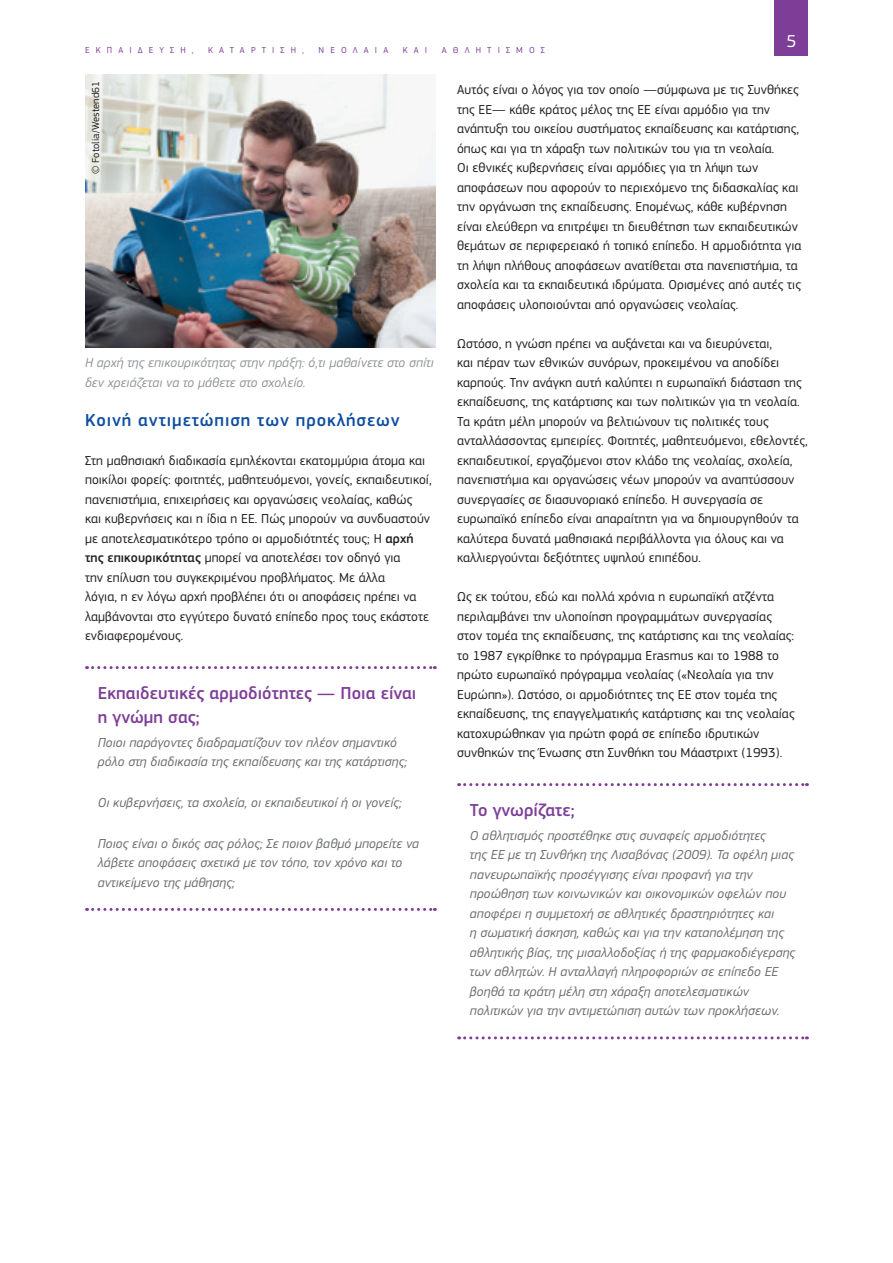
<style>
.page{position:relative;width:893px;height:1263px;background:#fff}
.page>*{position:absolute;margin:0;border:0;box-sizing:border-box;transform-origin:0 0}
.Box_Title{font:500 18px/24px "EC Square Sans Pro";letter-spacing:.005em;color:#7e3e98}
.Heading03{font:500 18px "EC Square Sans Pro";letter-spacing:.05em;color:#0d4da1}
.t1{font:18px "EC Square Sans Pro";color:#fff}
.BodyText{font:13.5px/19.5px "EC Square Sans Pro";letter-spacing:.005em;color:#231f20}
.Box_fin{font:italic 13.5px/19.5px "EC Square Sans Pro";letter-spacing:.005em;color:#6c6d70}
.Box{font:italic 13.5px/19.5px "EC Square Sans Pro";letter-spacing:.005em;color:#6c6d70}
.legende_L{font:italic 13.5px/19.5px "EC Square Sans Pro";letter-spacing:.005em;color:#939598}
.copyright_copy{font:10.5px "EC Square Sans Pro";letter-spacing:.005em;color:#231f20}
.t2{font:9px "EC Square Sans Pro";color:#7e3e98}
.s1{font-weight:500}
</style>
<div class="page">
<div style="left:775px;top:0;width:33px;height:55px;background:#7e3e98"></div>
<svg style="left:87px;top:666px;width:348px;height:3px"></svg>
<svg style="left:87px;top:908px;width:348px;height:3px"></svg>
<svg style="left:459px;top:783px;width:348px;height:3px"></svg>
<svg style="left:459px;top:1036px;width:348px;height:3px"></svg>
<img style="left:85px;top:75px;width:351px;height:273px">
<p class="t2" style="left:85px;top:45px;width:22px">Ε κπαίδευση</p>
<p class="t2" style="left:192px;top:45px;width:3px">,</p>
<p class="t2" style="left:208px;top:45px;width:10px">κατά</p>
<p class="t2" style="left:251px;top:45px;width:21px">ρ τιση</p>
<p class="t2" style="left:302px;top:45px;width:3px">,</p>
<p class="t2" style="left:319px;top:45px;width:11px">νεολαία</p>
<p class="t2" style="left:403px;top:45px;width:9px">και</p>
<p class="t2" style="left:442px;top:45px;width:12px">αθλητισμός</p>
<h1 class="t1" style="left:786px;top:30px;width:12px">5</h1>
<p class="copyright_copy" style="left:90px;top:174px;width:94px;rotate:-90deg">© Fotolia/Westend61</p>
<p class="legende_L" style="left:85px;top:353px;width:350px">Η αρχή της επικουρικότητας στην πράξη: ό,τι μαθαίνετε στο σπίτι δεν χρειάζεται να το μάθετε στο σχολείο.</p>
<p class="Heading03" style="left:85px;top:409px;width:316px">Κοινή αντιμετώπιση των προκλήσεων</p>
<p class="BodyText" style="left:85px;top:451px;width:348px">Στη μαθησιακή διαδικασία εμπλέκονται εκατομμύρια άτομα και ποικίλοι φορείς: φοιτητές, μαθητευόμενοι, γονείς, εκπαιδευτικοί, πανεπιστήμια, επιχειρήσεις και οργανώσεις νεολαίας, καθώς και κυβερνήσεις και η ίδια η ΕΕ. Πώς μπορούν να συνδυαστούν με αποτελεσματικότερο τρόπο οι αρμοδιότητές τους; Η <span class="s1">αρχή της επικουρικότητας</span> μπορεί να αποτελέσει τον οδηγό για<br>την επίλυση του συγκεκριμένου προβλήματος. Με άλλα<br>λόγια, η εν λόγω αρχή προβλέπει ότι οι αποφάσεις πρέπει να λαμβάνονται στο εγγύτερο δυνατό επίπεδο προς τους εκάστοτε ενδιαφερομένους.</p>
<p class="Box_Title" style="left:98px;top:681px;width:320px">Εκπαιδευτικές αρμοδιότητες — Ποια είναι η γνώμη σας;</p>
<p class="Box" style="left:98px;top:732px;width:311px">Ποιοι παράγοντες διαδραματίζουν τον πλέον σημαντικό ρόλο στη διαδικασία της εκπαίδευσης και της κατάρτισης;</p>
<p class="Box" style="left:98px;top:793px;width:306px">Οι κυβερνήσεις, τα σχολεία, οι εκπαιδευτικοί ή οι γονείς;</p>
<p class="Box_fin" style="left:98px;top:833px;width:323px">Ποιος είναι ο δικός σας ρόλος; Σε ποιον βαθμό μπορείτε να λάβετε αποφάσεις σχετικά με τον τόπο, τον χρόνο και το αντικείμενο της μάθησης;</p>
<p class="BodyText" style="left:457px;top:80px;width:346px">Αυτός είναι ο λόγος για τον οποίο —σύμφωνα με τις Συνθήκες της ΕΕ— κάθε κράτος μέλος της ΕΕ είναι αρμόδιο για την ανάπτυξη του οικείου συστήματος εκπαίδευσης και κατάρτισης, όπως και για τη χάραξη των πολιτικών του για τη νεολαία.<br>Οι εθνικές κυβερνήσεις είναι αρμόδιες για τη λήψη των αποφάσεων που αφορούν το περιεχόμενο της διδασκαλίας και την οργάνωση της εκπαίδευσης. Επομένως, κάθε κυβέρνηση είναι ελεύθερη να επιτρέψει τη διευθέτηση των εκπαιδευτικών θεμάτων σε περιφερειακό ή τοπικό επίπεδο. Η αρμοδιότητα για τη λήψη πλήθους αποφάσεων ανατίθεται στα πανεπιστήμια, τα σχολεία και τα εκπαιδευτικά ιδρύματα. Ορισμένες από αυτές τις αποφάσεις υλοποιούνται από οργανώσεις νεολαίας.</p>
<p class="BodyText" style="left:457px;top:334px;width:352px">Ωστόσο, η γνώση πρέπει να αυξάνεται και να διευρύνεται,<br>και πέραν των εθνικών συνόρων, προκειμένου να αποδίδει καρπούς. Την ανάγκη αυτή καλύπτει η ευρωπαϊκή διάσταση της εκπαίδευσης, της κατάρτισης και των πολιτικών για τη νεολαία.<br>Τα κράτη μέλη μπορούν να βελτιώνουν τις πολιτικές τους ανταλλάσσοντας εμπειρίες. Φοιτητές, μαθητευόμενοι, εθελοντές, εκπαιδευτικοί, εργαζόμενοι στον κλάδο της νεολαίας, σχολεία, πανεπιστήμια και οργανώσεις νέων μπορούν να αναπτύσσουν συνεργασίες σε διασυνοριακό επίπεδο. Η συνεργασία σε ευρωπαϊκό επίπεδο είναι απαραίτητη για να δημιουργηθούν τα καλύτερα δυνατά μαθησιακά περιβάλλοντα για όλους και να καλλιεργούνται δεξιότητες υψηλού επιπέδου.</p>
<p class="BodyText" style="left:457px;top:587px;width:339px">Ως εκ τούτου, εδώ και πολλά χρόνια η ευρωπαϊκή ατζέντα περιλαμβάνει την υλοποίηση προγραμμάτων συνεργασίας στον τομέα της εκπαίδευσης, της κατάρτισης και της νεολαίας: το 1987 εγκρίθηκε το πρόγραμμα Erasmus και το 1988 το πρώτο ευρωπαϊκό πρόγραμμα νεολαίας («Νεολαία για την Ευρώπη»). Ωστόσο, οι αρμοδιότητες της ΕΕ στον τομέα της εκπαίδευσης, της επαγγελματικής κατάρτισης και της νεολαίας κατοχυρώθηκαν για πρώτη φορά σε επίπεδο ιδρυτικών συνθηκών της Ένωσης στη Συνθήκη του Μάαστριχτ (1993).</p>
<p class="Box_Title" style="left:470px;top:798px;width:106px">Το γνωρίζατε;</p>
<p class="Box_fin" style="left:470px;top:825px;width:327px">Ο αθλητισμός προστέθηκε στις συναφείς αρμοδιότητες<br>της ΕΕ με τη Συνθήκη της Λισαβόνας (2009). Τα οφέλη μιας πανευρωπαϊκής προσέγγισης είναι προφανή για την προώθηση των κοινωνικών και οικονομικών οφελών που αποφέρει η συμμετοχή σε αθλητικές δραστηριότητες και<br>η σωματική άσκηση, καθώς και για την καταπολέμηση της αθλητικής βίας, της μισαλλοδοξίας ή της φαρμακοδιέγερσης των αθλητών. Η ανταλλαγή πληροφοριών σε επίπεδο ΕΕ βοηθά τα κράτη μέλη στη χάραξη αποτελεσματικών πολιτικών για την αντιμετώπιση αυτών των προκλήσεων.</p>
</div>
